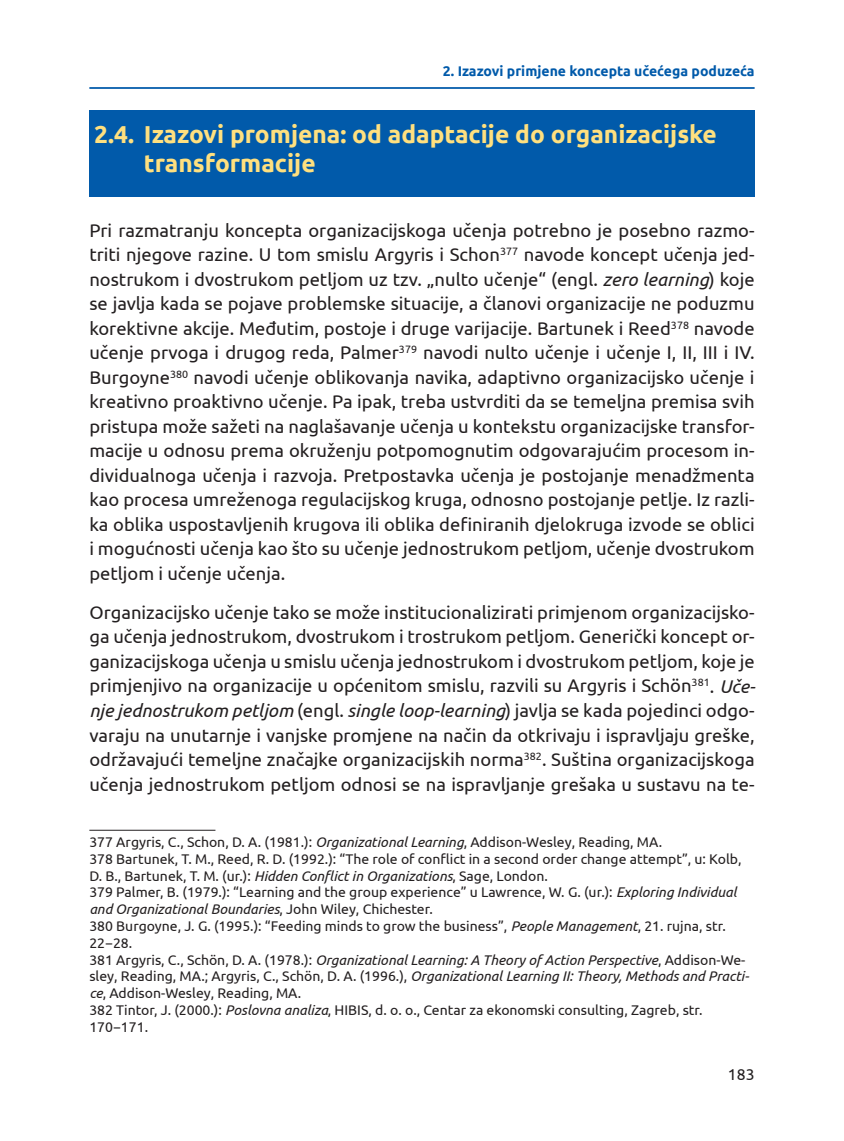
<style>
.page{position:relative;width:844px;height:1141px;background:#fff}
.page>*{position:absolute;margin:0;border:0;box-sizing:border-box;transform-origin:0 0}
.t1{font:700 24.5px/29.4px "Ubuntu";color:#ffe07f}
.t2{font:18.38px/24.5px "Ubuntu";color:#231f20;text-align:justify}
.t3{font:15.75px "Ubuntu";color:#231f20}
.t4{font:14px/16.8px "Ubuntu";color:#231f20}
.t5{font:700 14px "Ubuntu";color:#015aaa}
.s1{font-style:italic}
</style>
<div class="page">
<hr style="left:89px;top:87px;width:665px;height:2px;background:#015aaa">
<div style="left:89px;top:110px;width:665px;height:87px;background:#015aaa"></div>
<hr style="left:89px;top:830px;width:126px;height:1px;background:#231f20">
<p class="t5" style="left:443px;top:63px;width:313px">2. Izazovi primjene koncepta učećega poduzeća</p>
<h1 class="t1" style="left:144px;top:119px;width:574px;text-indent:-50px">2.4. Izazovi promjena: od adaptacije do organizacijske transformacije</h1>
<p class="t2" style="left:89px;top:217px;width:666px">Pri razmatranju koncepta organizacijskoga učenja potrebno je posebno razmo&shy;triti njegove razine. U tom smislu Argyris i Schon<sup>377</sup> navode koncept učenja jed&shy;nostrukom i dvostrukom petljom uz tzv. „nulto učenje“ (engl. <span class="s1">zero learning</span>) koje se javlja kada se pojave problemske situacije, a članovi organizacije ne poduzmu korektivne akcije. Međutim, postoje i druge varijacije. Bartunek i Reed<sup>378</sup> navode učenje prvoga i drugog reda, Palmer<sup>379</sup> navodi nulto učenje i učenje I, II, III i IV.<br>Burgoyne<sup>380</sup> navodi učenje oblikovanja navika, adaptivno organizacijsko učenje i kreativno proaktivno učenje. Pa ipak, treba ustvrditi da se temeljna premisa svih pristupa može sažeti na naglašavanje učenja u kontekstu organizacijske transfor&shy;macije u odnosu prema okruženju potpomognutim odgovarajućim procesom in&shy;dividualnoga učenja i razvoja. Pretpostavka učenja je postojanje menadžmenta kao procesa umreženoga regulacijskog kruga, odnosno postojanje petlje. Iz razli&shy;ka oblika uspostavljenih krugova ili oblika definiranih djelokruga izvode se oblici i mogućnosti učenja kao što su učenje jednostrukom petljom, učenje dvostrukom petljom i učenje učenja.</p>
<p class="t2" style="left:89px;top:600px;width:667px">Organizacijsko učenje tako se može institucionalizirati primjenom organizacijsko&shy;ga učenja jednostrukom, dvostrukom i trostrukom petljom. Generički koncept or&shy;ganizacijskoga učenja u smislu učenja jednostrukom i dvostrukom petljom, koje je primjenjivo na organizacije u općenitom smislu, razvili su Argyris i Schön<sup>381</sup>. <span class="s1">Uče&shy;nje jednostrukom petljom</span> (engl. <span class="s1">single loop-learning</span>) javlja se kada pojedinci odgo&shy;varaju na unutarnje i vanjske promjene na način da otkrivaju i ispravljaju greške, održavajući temeljne značajke organizacijskih norma<sup>382</sup>. Suština organizacijskoga učenja jednostrukom petljom odnosi se na ispravljanje grešaka u sustavu na te-</p>
<p class="t4" style="left:89px;top:833px;width:661px">377 Argyris, C., Schon, D. A. (1981.): <span class="s1">Organizational Learning</span>, Addison-Wesley, Reading, MA.<br>378 Bartunek, T. M., Reed, R. D. (1992.): “The role of conflict in a second order change attempt”, u: Kolb, D. B., Bartunek, T. M. (ur.): <span class="s1">Hidden Conflict in Organizations</span>, Sage, London.<br>379 Palmer, B. (1979.): “Learning and the group experience” u Lawrence, W. G. (ur.): <span class="s1">Exploring Individual and Organizational Boundaries</span>, John Wiley, Chichester.<br>380 Burgoyne, J. G. (1995.): “Feeding minds to grow the business”, <span class="s1">People Management</span>, 21. rujna, str.<br>22−28.<br>381 Argyris, C., Schön, D. A. (1978.): <span class="s1">Organizational Learning: A Theory of Action Perspective</span>, Addison-We&shy;sley, Reading, MA.; Argyris, C., Schön, D. A. (1996.), <span class="s1">Organizational Learning II: Theory, Methods and Practi&shy;ce</span>, Addison-Wesley, Reading, MA.<br>382 Tintor, J. (2000.): <span class="s1">Poslovna analiza</span>, HIBIS, d. o. o., Centar za ekonomski consulting, Zagreb, str.<br>170−171.</p>
<p class="t3" style="left:727px;top:1064px;width:28px">183</p>
</div>
